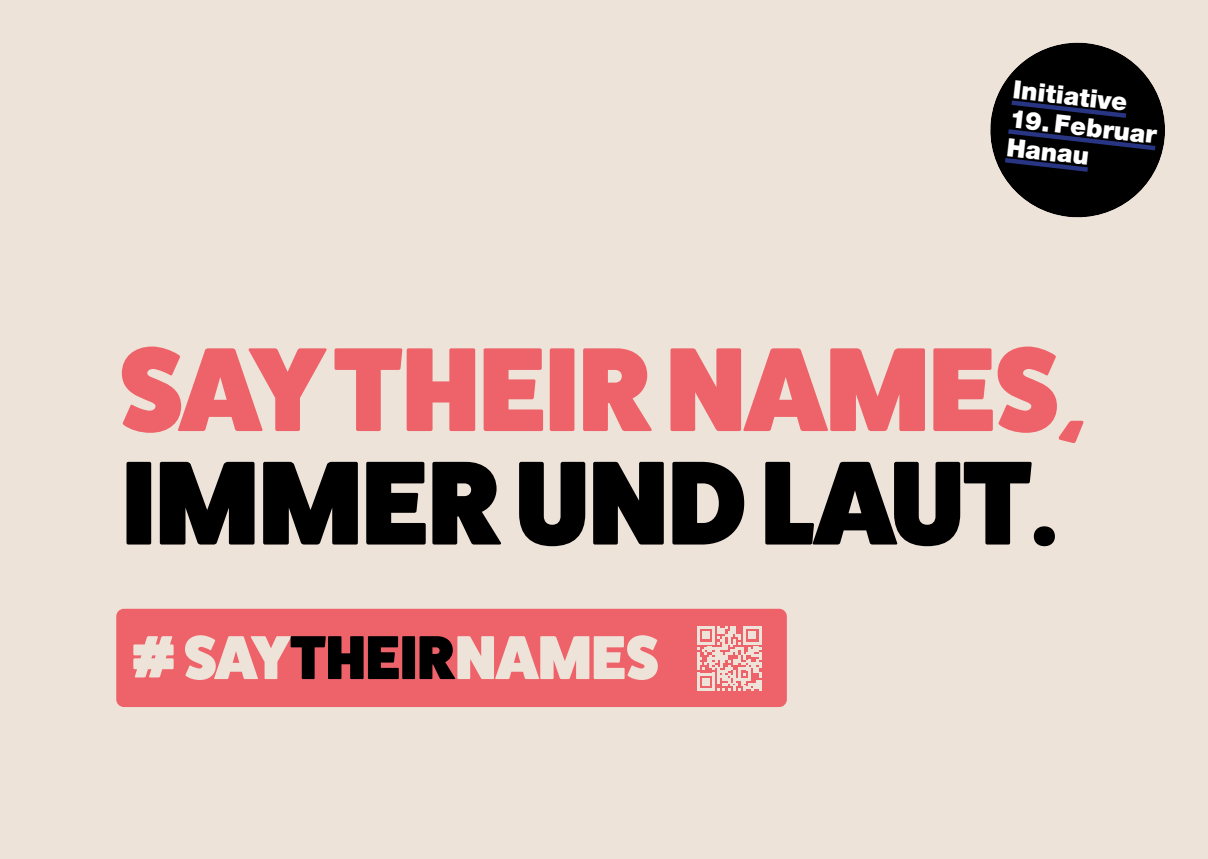
<style>
.page{position:relative;width:1208px;height:859px;background:#eee3d9}
.page>*{position:absolute;margin:0;border:0;box-sizing:border-box;transform-origin:0 0}
.t1{font:800 119.8px "Fat Frank";color:#ee636a}
.t2{font:800 119.8px "Fat Frank";color:#000001}
.t3{font:800 62.1px "Fat Frank";color:#eee3d9}
.t4{font:900 25.3px/28.7px "Helvetica Neue";color:#fff}
.s1{font-size:88px}
.s2{color:#000001}
</style>
<div class="page">
<svg style="left:990px;top:43px;width:175px;height:175px"></svg>
<div style="left:116px;top:609px;width:671px;height:98px;background:#ee636a;border-radius:8px"></div>
<svg style="left:697px;top:626px;width:64px;height:65px"></svg>
<p class="t4" style="left:1014px;top:75px;width:116px;rotate:6deg">Initiative</p>
<p class="t4" style="left:1011px;top:104px;width:149px;rotate:6deg">19. Februar<br>Hanau</p>
<h1 class="t1" style="left:119px;top:323px;width:965px">SAY THEIR NAMES,</h1>
<h1 class="t2" style="left:122px;top:436px;width:937px">IMMER UND LAUT.</h1>
<h2 class="t3" style="left:130px;top:623px;width:530px"><span class="s1">#</span>SAY<span class="s2">THEIR</span>NAMES</h2>
</div>
